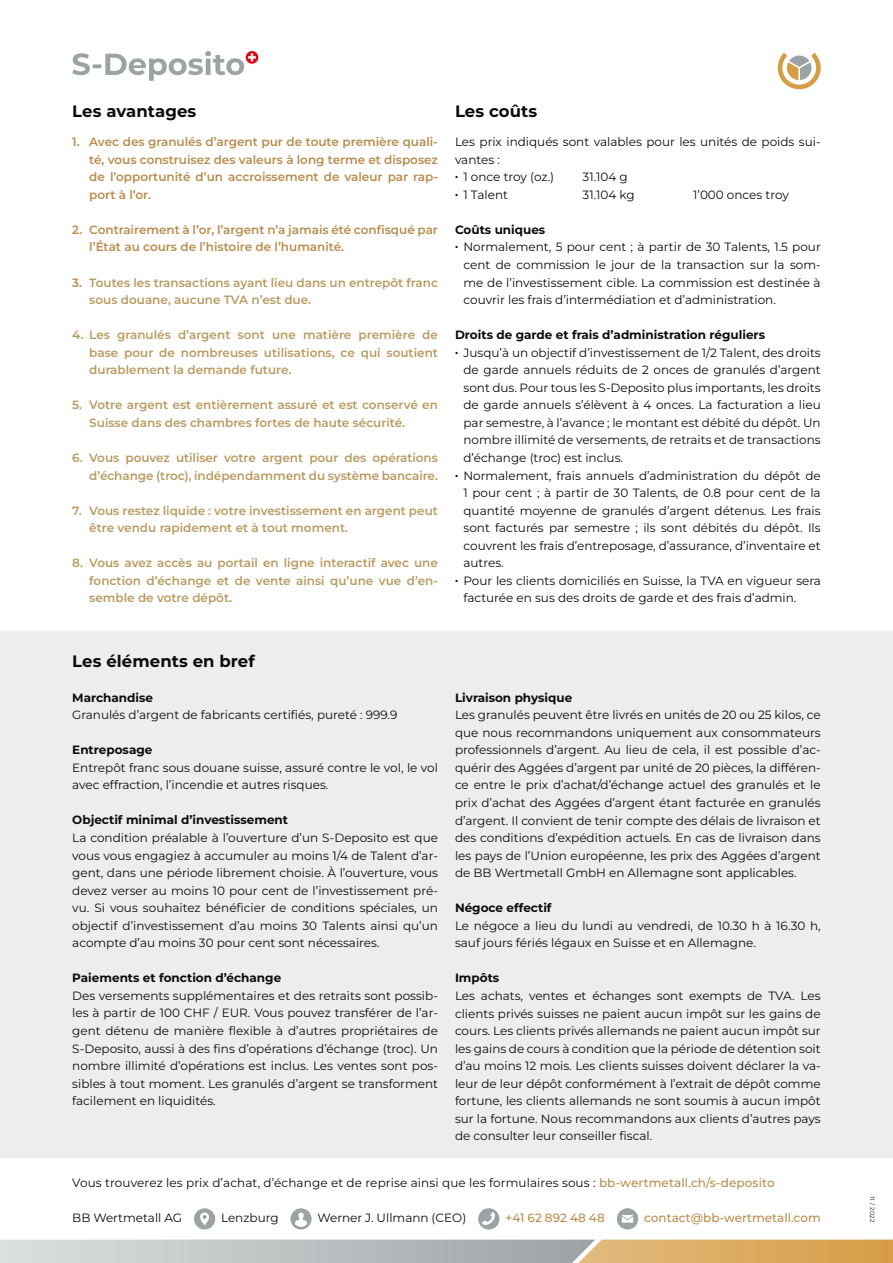
<style>
.page{position:relative;width:893px;height:1263px;background:#fff}
.page>*{position:absolute;margin:0;border:0;box-sizing:border-box;transform-origin:0 0}
.t1{font:700 16.5px "Montserrat";letter-spacing:.005em;color:#0c0c0c}
.t2{font:12px/17.5px "Montserrat";color:#0c0c0c;text-align:justify}
.t3{font:600 12px/17.5px "Montserrat";color:#ba9b61}
.t4{font:600 12px/17.5px "Montserrat";color:#ba8c4c;text-align:justify}
.t5{font:700 12px "Montserrat";color:#0c0c0c}
.t6{font:500 12px "Montserrat";color:#ba8c4c}
.t7{font:6px "Montserrat";letter-spacing:.1em;color:#0c0c0c}
.s1{color:#ba8c4c}
.s2{font-family:"Myriad Pro";font-weight:700}
.s3{font-weight:500;color:#ba8c4c}
</style>
<div class="page">
<div style="left:0;top:631px;width:893px;height:527px;background:#ebedee"></div>
<svg style="left:778px;top:53px;width:43px;height:36px"></svg>
<svg style="left:246px;top:51px;width:12px;height:13px"></svg>
<svg style="left:72px;top:51px;width:184px;height:30px"></svg>
<svg style="left:194px;top:1208px;width:21px;height:21px"></svg>
<svg style="left:290px;top:1208px;width:22px;height:21px"></svg>
<svg style="left:478px;top:1208px;width:21px;height:21px"></svg>
<svg style="left:617px;top:1208px;width:21px;height:21px"></svg>
<svg style="left:0;top:1239px;width:893px;height:24px;background:#c9bca4"></svg>
<h1 class="t1" style="left:72px;top:100px;width:126px">Les avantages</h1>
<p class="t4" style="left:89px;top:133px;width:350px;text-indent:-17px">1. Avec des granulés d’argent pur de toute première quali&shy;té, vous construisez des valeurs à long terme et disposez de l’opportunité d’un accroissement de valeur par rap&shy;port à l’or.</p>
<p class="t4" style="left:89px;top:221px;width:350px;text-indent:-17px">2. Contrairement à l’or, l’argent n’a jamais été confisqué par l’État au cours de l’histoire de l’humanité.</p>
<p class="t3" style="left:89px;top:273px;width:350px;text-indent:-17px"><span class="s1">3.</span> Toutes les transactions ayant lieu dans un entrepôt franc sous douane, aucune TVA n’est due.</p>
<p class="t3" style="left:89px;top:326px;width:350px;text-align:justify;text-indent:-17px">4. Les granulés d’argent sont une matière première de base pour de nombreuses utilisations, ce qui soutient durablement la demande future.</p>
<p class="t3" style="left:89px;top:396px;width:350px;text-indent:-17px">5. Votre argent est entièrement assuré et est conservé en<br>Suisse dans des chambres fortes de haute sécurité.</p>
<p class="t3" style="left:72px;top:449px;width:367px;text-align:right">6. Vous pouvez utiliser votre argent pour des opérations d’échange (troc), indépendamment du système bancaire.</p>
<p class="t3" style="left:89px;top:501px;width:350px;text-indent:-17px">7. Vous restez liquide : votre investissement en argent peut être vendu rapidement et à tout moment.</p>
<p class="t3" style="left:89px;top:554px;width:350px;text-align:justify;text-indent:-17px">8. Vous avez accès au portail en ligne interactif avec une fonction d’échange et de vente ainsi qu’une vue d’en&shy;semble de votre dépôt<span class="s1">.</span></p>
<h1 class="t1" style="left:455px;top:100px;width:84px">Les coûts</h1>
<p class="t2" style="left:455px;top:133px;width:367px;text-align:left">Les prix indiqués sont valables pour les unités de poids sui&shy;vantes :<br><span class="s2">·</span> 1 once troy (oz.)</p>
<p class="t2" style="left:583px;top:168px;width:47px">31.104 g</p>
<p class="t2" style="left:455px;top:185px;width:54px"><span class="s2">·</span> 1 Talent</p>
<p class="t2" style="left:583px;top:185px;width:54px">31.104 kg</p>
<p class="t2" style="left:693px;top:185px;width:97px">1’000 onces troy</p>
<p class="t5" style="left:455px;top:222px;width:92px">Coûts uniques</p>
<p class="t2" style="left:455px;top:238px;width:367px"><span class="s2">·</span> Normalement, 5 pour cent ; à partir de 30 Talents, 1.5 pour</p>
<p class="t2" style="left:463px;top:256px;width:359px">cent de commission le jour de la transaction sur la som-</p>
<p class="t2" style="left:463px;top:273px;width:359px">me de l’investissement cible. La commission est destinée à</p>
<p class="t2" style="left:463px;top:291px;width:314px">couvrir les frais d’intermédiation et d’administration.</p>
<p class="t5" style="left:455px;top:327px;width:312px">Droits de garde et frais d’administration réguliers</p>
<p class="t2" style="left:455px;top:343px;width:367px"><span class="s2">·</span> Jusqu’à un objectif d’investissement de 1/2 Talent, des droits</p>
<p class="t2" style="left:463px;top:361px;width:359px">de garde annuels réduits de 2 onces de granulés d’argent</p>
<p class="t2" style="left:463px;top:378px;width:359px">sont dus. Pour tous les S-Deposito plus importants, les droits</p>
<p class="t2" style="left:463px;top:396px;width:359px">de garde annuels s’élèvent à 4 onces. La facturation a lieu</p>
<p class="t2" style="left:463px;top:413px;width:359px">par semestre, à l’avance ; le montant est débité du dépôt. Un</p>
<p class="t2" style="left:463px;top:431px;width:359px">nombre illimité de versements, de retraits et de transactions</p>
<p class="t2" style="left:463px;top:449px;width:161px">d’échange (troc) est inclus.</p>
<p class="t2" style="left:455px;top:466px;width:367px"><span class="s2">·</span> Normalement, frais annuels d’administration du dépôt de</p>
<p class="t2" style="left:463px;top:484px;width:359px">1 pour cent ; à partir de 30 Talents, de 0.8 pour cent de la</p>
<p class="t2" style="left:463px;top:501px;width:359px">quantité moyenne de granulés d’argent détenus. Les frais</p>
<p class="t2" style="left:463px;top:519px;width:359px">sont facturés par semestre ; ils sont débités du dépôt. Ils</p>
<p class="t2" style="left:463px;top:536px;width:359px">couvrent les frais d’entreposage, d’assurance, d’inventaire et</p>
<p class="t2" style="left:463px;top:554px;width:42px">autres.</p>
<p class="t2" style="left:455px;top:571px;width:367px"><span class="s2">·</span> Pour les clients domiciliés en Suisse, la TVA en vigueur sera</p>
<p class="t2" style="left:463px;top:589px;width:334px">facturée en sus des droits de garde et des frais d’admin.</p>
<h1 class="t1" style="left:72px;top:650px;width:184px">Les éléments en bref</h1>
<p class="t5" style="left:72px;top:689px;width:82px">Marchandise</p>
<p class="t2" style="left:72px;top:706px;width:327px">Granulés d’argent de fabricants certifiés, pureté : 999.9</p>
<p class="t5" style="left:72px;top:742px;width:82px">Entreposage</p>
<p class="t2" style="left:72px;top:758px;width:367px">Entrepôt franc sous douane suisse, assuré contre le vol, le vol avec effraction, l’incendie et autres risques.</p>
<p class="t5" style="left:72px;top:812px;width:217px">Objectif minimal d’investissement</p>
<p class="t2" style="left:72px;top:829px;width:367px">La condition préalable à l’ouverture d’un S-Deposito est que vous vous engagiez à accumuler au moins 1/4 de Talent d’ar&shy;gent, dans une période librement choisie. À l’ouverture, vous devez verser au moins 10 pour cent de l’investissement pré&shy;vu. Si vous souhaitez bénéficier de conditions spéciales, un objectif d’investissement d’au moins 30 Talents ainsi qu’un acompte d’au moins 30 pour cent sont nécessaires.</p>
<p class="t5" style="left:72px;top:970px;width:210px">Paiements et fonction d’échange</p>
<p class="t2" style="left:72px;top:986px;width:367px">Des versements supplémentaires et des retraits sont possib&shy;les à partir de 100 CHF / EUR. Vous pouvez transférer de l’ar&shy;gent détenu de manière flexible à d’autres propriétaires de S-Deposito, aussi à des fins d’opérations d’échange (troc). Un nombre illimité d’opérations est inclus. Les ventes sont pos&shy;sibles à tout moment. Les granulés d’argent se transforment facilement en liquidités.</p>
<p class="t5" style="left:455px;top:689px;width:119px">Livraison physique</p>
<p class="t2" style="left:455px;top:706px;width:367px">Les granulés peuvent être livrés en unités de 20 ou 25 kilos, ce que nous recommandons uniquement aux consommateurs professionnels d’argent. Au lieu de cela, il est possible d’ac&shy;quérir des Aggées d’argent par unité de 20 pièces, la différen&shy;ce entre le prix d’achat/d’échange actuel des granulés et le prix d’achat des Aggées d’argent étant facturée en granulés d’argent. Il convient de tenir compte des délais de livraison et des conditions d’expédition actuels. En cas de livraison dans les pays de l’Union européenne, les prix des Aggées d’argent de BB Wertmetall GmbH en Allemagne sont applicables.</p>
<p class="t5" style="left:455px;top:900px;width:98px">Négoce effectif</p>
<p class="t2" style="left:455px;top:916px;width:367px">Le négoce a lieu du lundi au vendredi, de 10.30 h à 16.30 h, sauf jours fériés légaux en Suisse et en Allemagne.</p>
<p class="t5" style="left:455px;top:970px;width:46px">Impôts</p>
<p class="t2" style="left:455px;top:987px;width:367px">Les achats, ventes et échanges sont exempts de TVA. Les clients privés suisses ne paient aucun impôt sur les gains de cours. Les clients privés allemands ne paient aucun impôt sur les gains de cours à condition que la période de détention soit d’au moins 12 mois. Les clients suisses doivent déclarer la va&shy;leur de leur dépôt conformément à l’extrait de dépôt comme fortune, les clients allemands ne sont soumis à aucun impôt sur la fortune. Nous recommandons aux clients d’autres pays de consulter leur conseiller fiscal.</p>
<p class="t2" style="left:72px;top:1173px;width:704px">Vous trouverez les prix d’achat, d’échange et de reprise ainsi que les formulaires sous : <span class="s3">bb-wertmetall.ch/s-deposito</span></p>
<p class="t2" style="left:72px;top:1209px;width:111px">BB Wertmetall AG</p>
<p class="t2" style="left:221px;top:1209px;width:59px">Lenzburg</p>
<p class="t2" style="left:317px;top:1209px;width:150px">Werner J. Ullmann (CEO)</p>
<p class="t6" style="left:505px;top:1210px;width:101px">+41 62 892 48 48</p>
<p class="t6" style="left:644px;top:1210px;width:178px">contact@bb-wertmetall.com</p>
<p class="t7" style="left:876px;top:1196px;width:28px;rotate:90deg">11 / 2022</p>
</div>
